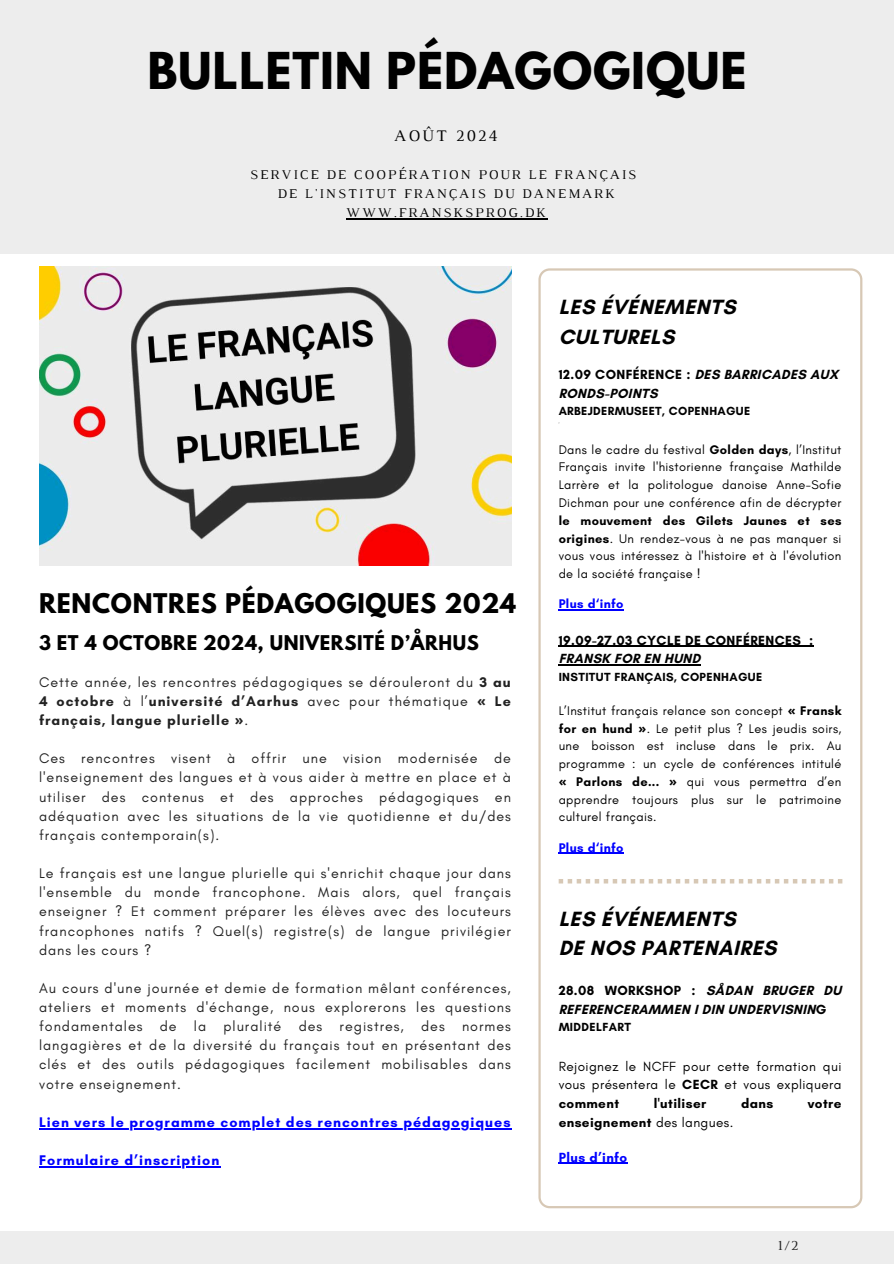
<style>
.page{position:relative;width:894px;height:1264px;background:#fff}
.page>*{position:absolute;margin:0;border:0;box-sizing:border-box;transform-origin:0 0}
.t1{font:700 45px "League Spartan";letter-spacing:.02em;color:#000}
.t2{font:700 24px "League Spartan";letter-spacing:.03em;color:#000}
.t3{font:700 21px/29.2px "Glacial Indifference";letter-spacing:.03em;color:#000}
.t4{font:700 18px "League Spartan";letter-spacing:.03em;color:#000}
.t5{font:16.5px "Luthier";letter-spacing:.14em;color:#000}
.t6{font:15px "Luthier";letter-spacing:.14em;color:#000}
.t7{font:14.25px/19.2px "Glacial Indifference";letter-spacing:.07em;color:#222;text-align:justify}
.t8{font:700 14.25px "Glacial Indifference";letter-spacing:.07em;color:#00f}
.t9{font:14.25px "Luthier";color:#222}
.t10{font:13.65px/19.2px "Luthier";letter-spacing:.14em;color:#000;text-align:center}
.t11{font:700 13.5px/18.8px "Glacial Indifference";letter-spacing:.03em;color:#000}
.t12{font:13.5px/18.8px "Glacial Indifference";letter-spacing:.03em;color:#000;text-align:justify}
.t13{font:700 13.5px "Glacial Indifference";letter-spacing:.03em;color:#00f}
.t14{font:12.75px/17.7px "Glacial Indifference";letter-spacing:.03em;color:#000;text-align:justify}
.t15{font:700 12.75px "Glacial Indifference";letter-spacing:.03em;color:#00f}
.t16{font:700 12px "Glacial Indifference";letter-spacing:.03em;color:#000}
.t17{font:700 3px "Glacial Indifference";color:#000}
.s1{font-weight:700}
.s2{font-family:"Noto Sans";font-weight:700}
.s3{font-weight:400}
</style>
<div class="page">
<div style="left:0;top:0;width:893px;height:253px;background:#ededed"></div>
<div style="left:0;top:1230px;width:893px;height:33px;background:#ededed"></div>
<svg style="left:538px;top:268px;width:324px;height:940px"></svg>
<hr style="left:558px;top:609px;width:65px;height:1px;background:#00f">
<hr style="left:558px;top:645px;width:78px;height:1px;background:#000">
<hr style="left:636px;top:645px;width:165px;height:1px;background:#000">
<svg style="left:801px;top:645px;width:12px;height:1px"></svg>
<hr style="left:558px;top:664px;width:142px;height:1px;background:#000">
<hr style="left:558px;top:852px;width:65px;height:1px;background:#00f">
<hr style="left:558px;top:1162px;width:69px;height:1px;background:#00f">
<svg style="left:558px;top:879px;width:284px;height:4px"></svg>
<img style="left:39px;top:266px;width:472px;height:299px">
<hr style="left:346px;top:218px;width:201px;height:1px;background:#000">
<hr style="left:39px;top:1127px;width:472px;height:2px;background:#00f">
<hr style="left:39px;top:1166px;width:181px;height:1px;background:#00f">
<h5 class="t1" style="left:147px;top:49px;width:600px">BULLETIN PÉDAGOGIQUE</h5>
<p class="t5" style="left:394px;top:129px;width:105px">AOÛT 2024</p>
<p class="t10" style="left:250px;top:166px;width:387px">SERVICE DE COOPÉRATION POUR LE FRANÇAIS<br>DE L'INSTITUT FRANÇAIS DU DANEMARK<br>WWW.FRANSKSPROG.DK</p>
<h4 class="t6" style="left:374px;top:178px;width:147px">NOVEMBRE 2023</h4>
<h6 class="t2" style="left:39px;top:592px;width:478px">RENCONTRES PÉDAGOGIQUES 2024</h6>
<h6 class="t4" style="left:39px;top:633px;width:441px">3 ET 4 OCTOBRE 2024, UNIVERSITÉ D’ÅRHUS</h6>
<h3 class="t7" style="left:39px;top:672px;width:473px">Cette année, les rencontres pédagogiques se dérouleront du <span class="s1">3 au 4 octobre</span> à l’<span class="s1">université d’Aarhus</span> avec pour thématique <span class="s2">«</span> <span class="s1">Le français, langue plurielle</span> <span class="s2">»</span>.</h3>
<p class="t7" style="left:39px;top:748px;width:473px">Ces rencontres visent à offrir une vision modernisée de l'enseignement des langues et à vous aider à mettre en place et à utiliser des contenus et des approches pédagogiques en adéquation avec les situations de la vie quotidienne et du/des français contemporain(s).</p>
<p class="t7" style="left:39px;top:863px;width:473px">Le français est une langue plurielle qui s'enrichit chaque jour dans l'ensemble du monde francophone. Mais alors, quel français enseigner ? Et comment préparer les élèves avec des locuteurs francophones natifs ? Quel(s) registre(s) de langue privilégier dans les cours ?</p>
<p class="t7" style="left:39px;top:978px;width:473px">Au cours d'une journée et demie de formation mêlant conférences, ateliers et moments d'échange, nous explorerons les questions fondamentales de la pluralité des registres, des normes langagières et de la diversité du français tout en présentant des clés et des outils pédagogiques facilement mobilisables dans votre enseignement.</p>
<p class="t8" style="left:39px;top:1113px;width:473px">Lien vers le programme complet des rencontres pédagogiques</p>
<h6 class="t8" style="left:39px;top:1151px;width:182px">Formulaire d’inscription</h6>
<h3 class="t3" style="left:558px;top:292px;width:178px">LES ÉVÉNEMENTS<br>CULTURELS</h3>
<p class="t11" style="left:558px;top:365px;width:281px">12.09 CONFÉRENCE : DES BARRICADES AUX<br>RONDS-POINTS</p>
<p class="t16" style="left:558px;top:404px;width:193px">ARBEJDERMUSEET, COPENHAGUE</p>
<p class="t17" style="left:558px;top:420px;width:2px">,</p>
<p class="t14" style="left:558px;top:440px;width:284px">Dans le cadre du festival <span class="s1">Golden days</span>, l’Institut Français invite l'historienne française Mathilde Larrère et la politologue danoise Anne-Sofie Dichman pour une conférence afin de décrypter</p>
<p class="t14" style="left:558px;top:511px;width:284px"><span class="s1">le mouvement des Gilets Jaunes et ses origines</span>. Un rendez-vous à ne pas manquer si vous vous intéressez à l'histoire et à l'évolution de la société française !</p>
<p class="t15" style="left:558px;top:596px;width:66px">Plus d‘info</p>
<p class="t11" style="left:558px;top:630px;width:256px">19.09-27.03 CYCLE DE CONFÉRENCES :<br>FRANSK FOR EN HUND</p>
<p class="t16" style="left:558px;top:669px;width:205px">INSTITUT FRANÇAIS, COPENHAGUE</p>
<p class="t14" style="left:558px;top:701px;width:284px">L’Institut français relance son concept <span class="s2">«</span> <span class="s1">Fransk for en hund</span> <span class="s2">»</span>. Le petit plus ? Les jeudis soirs, une boisson est incluse dans le prix. Au programme : un cycle de conférences intitulé <span class="s2">«</span> <span class="s1">Parlons de...</span> <span class="s2">»</span> qui vous permettra d’en apprendre toujours plus sur le patrimoine culturel français.</p>
<p class="t15" style="left:558px;top:839px;width:66px">Plus d‘info</p>
<h3 class="t3" style="left:558px;top:904px;width:219px">LES ÉVÉNEMENTS<br>DE NOS PARTENAIRES</h3>
<p class="t11" style="left:558px;top:981px;width:284px">28.08 WORKSHOP : SÅDAN BRUGER DU<br>REFERENCERAMMEN I DIN UNDERVISNING</p>
<p class="t16" style="left:558px;top:1020px;width:74px">MIDDELFART</p>
<p class="t12" style="left:558px;top:1056px;width:284px">Rejoignez le NCFF pour cette formation qui vous présentera le <span class="s1">CECR</span> et vous expliquera <span class="s1">comment</span></p>
<p class="t11" style="left:653px;top:1093px;width:54px">l'utiliser</p>
<p class="t11" style="left:740px;top:1093px;width:34px">dans</p>
<p class="t11" style="left:807px;top:1093px;width:35px">votre</p>
<p class="t11" style="left:558px;top:1112px;width:176px">enseignement <span class="s3">des langues.</span></p>
<p class="t13" style="left:558px;top:1149px;width:70px">Plus d’info</p>
<h5 class="t9" style="left:777px;top:1239px;width:22px">1/2</h5>
</div>
